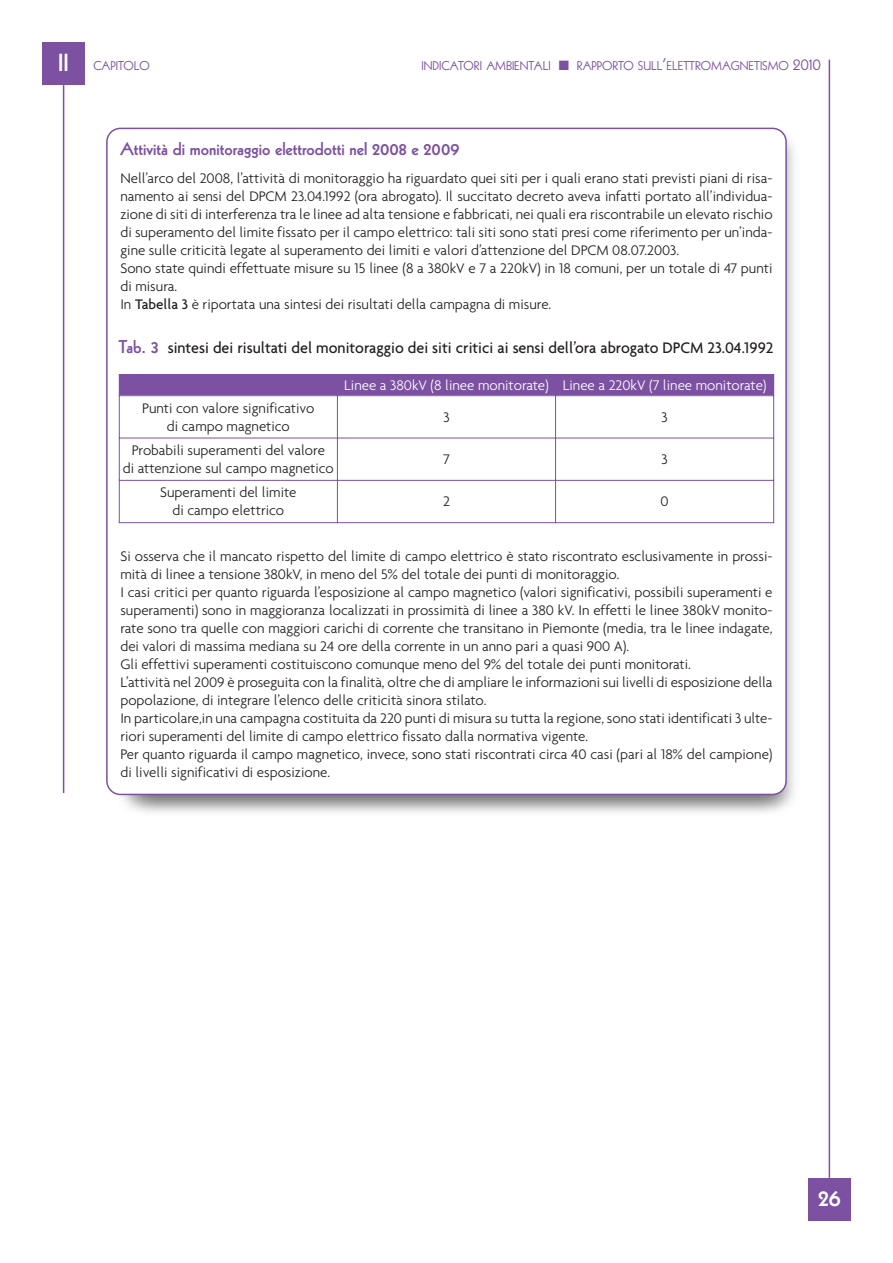
<style>
.page{position:relative;width:893px;height:1263px;background:#fff}
.page>*{position:absolute;margin:0;border:0;box-sizing:border-box;transform-origin:0 0}
.t1{font:800 24px "Kabel";color:#fff}
.t2{font:800 18px "Kabel";color:#7c51a1}
.t3{font:500 16.5px "Agenda";color:#231f20}
.t4{font:300 15px/18px "Agenda";color:#231f20;text-align:center}
.t5{font:300 15px "Agenda";color:#fff}
.t6{font:12.3px "Kabel";color:#7c51a1}
.s1{font-size:16.5px}
.s2{font-weight:500}
.s3{font-family:"Kabel";font-weight:800;font-size:18px;color:#7c51a1}
</style>
<div class="page">
<hr style="left:63px;top:85px;width:1px;height:708px;background:#7c51a1">
<hr style="left:828px;top:60px;width:2px;height:1118px;background:#7c51a1">
<div style="left:42px;top:43px;width:43px;height:42px;background:#7c51a1"></div>
<div style="left:808px;top:1178px;width:42px;height:42px;background:#7c51a1"></div>
<img style="left:118px;top:137px;width:677px;height:676px">
<svg style="left:106px;top:128px;width:680px;height:667px"></svg>
<div style="left:119px;top:374px;width:436px;height:22px;background:#7c51a1"></div>
<div style="left:555px;top:374px;width:219px;height:22px;background:#7c51a1"></div>
<div style="left:119px;top:396px;width:218px;height:42px;background:#fff"></div>
<div style="left:337px;top:396px;width:218px;height:42px;background:#fff"></div>
<div style="left:555px;top:396px;width:219px;height:42px;background:#fff"></div>
<div style="left:119px;top:438px;width:218px;height:42px;background:#fff"></div>
<div style="left:337px;top:438px;width:218px;height:42px;background:#fff"></div>
<div style="left:555px;top:438px;width:219px;height:42px;background:#fff"></div>
<div style="left:119px;top:480px;width:218px;height:43px;background:#fff"></div>
<div style="left:337px;top:480px;width:218px;height:43px;background:#fff"></div>
<div style="left:555px;top:480px;width:219px;height:43px;background:#fff"></div>
<hr style="left:119px;top:374px;width:1px;height:149px;background:#7c51a1">
<hr style="left:337px;top:374px;width:1px;height:149px;background:#7c51a1">
<hr style="left:555px;top:374px;width:1px;height:149px;background:#7c51a1">
<hr style="left:773px;top:374px;width:1px;height:149px;background:#7c51a1">
<hr style="left:119px;top:438px;width:655px;height:1px;background:#7c51a1">
<hr style="left:119px;top:480px;width:655px;height:1px;background:#7c51a1">
<hr style="left:119px;top:522px;width:655px;height:1px;background:#7c51a1">
<h1 class="t1" style="left:58px;top:53px;width:12px">II</h1>
<p class="t6" style="left:93px;top:61px;width:58px">CAPITOLO</p>
<p class="t6" style="left:421px;top:61px;width:401px">INDICATORI AMBIENTALI ■ RAPPORTO SULL<span class="s1">’</span>ELETTROMAGNETISMO <span class="s1">2010</span></p>
<p class="t2" style="left:120px;top:142px;width:340px">Attività di monitoraggio elettrodotti nel 2008 e 2009</p>
<p class="t4" style="left:120px;top:170px;width:653px;text-align:left">Nell’arco del 2008, l’attività di monitoraggio ha riguardato quei siti per i quali erano stati previsti piani di risa&shy;namento ai sensi del DPCM 23.04.1992 (ora abrogato). Il succitato decreto aveva infatti portato all’individua&shy;zione di siti di interferenza tra le linee ad alta tensione e fabbricati, nei quali era riscontrabile un elevato rischio di superamento del limite fissato per il campo elettrico: tali siti sono stati presi come riferimento per un’inda&shy;gine sulle criticità legate al superamento dei limiti e valori d’attenzione del DPCM 08.07.2003.<br>Sono state quindi effettuate misure su 15 linee (8 a 380kV e 7 a 220kV) in 18 comuni, per un totale di 47 punti di misura.<br>In <span class="s2">Tabella 3</span> è riportata una sintesi dei risultati della campagna di misure.</p>
<p class="t3" style="left:119px;top:341px;width:656px"><span class="s3">Tab. 3</span> sintesi dei risultati del monitoraggio dei siti critici ai sensi dell’ora abrogato DPCM 23.04.1992</p>
<p class="t5" style="left:344px;top:379px;width:423px">Linee a 380kV (8 linee monitorate) Linee a 220kV (7 linee monitorate)</p>
<p class="t4" style="left:142px;top:400px;width:174px">Punti con valore significativo di campo magnetico</p>
<p class="t4" style="left:443px;top:409px;width:8px">3</p>
<p class="t4" style="left:661px;top:409px;width:8px">3</p>
<p class="t4" style="left:123px;top:442px;width:212px">Probabili superamenti del valore<br>di attenzione sul campo magnetico</p>
<p class="t4" style="left:443px;top:451px;width:8px">7</p>
<p class="t4" style="left:661px;top:451px;width:8px">3</p>
<p class="t4" style="left:160px;top:485px;width:138px">Superamenti del limite di campo elettrico</p>
<p class="t4" style="left:443px;top:494px;width:8px">2</p>
<p class="t4" style="left:660px;top:494px;width:10px">0</p>
<p class="t4" style="left:120px;top:548px;width:653px;text-align:left">Si osserva che il mancato rispetto del limite di campo elettrico è stato riscontrato esclusivamente in prossi&shy;mità di linee a tensione 380kV, in meno del 5% del totale dei punti di monitoraggio.<br>I casi critici per quanto riguarda l’esposizione al campo magnetico (valori significativi, possibili superamenti e superamenti) sono in maggioranza localizzati in prossimità di linee a 380 kV. In effetti le linee 380kV monito&shy;rate sono tra quelle con maggiori carichi di corrente che transitano in Piemonte (media, tra le linee indagate, dei valori di massima mediana su 24 ore della corrente in un anno pari a quasi 900 A).<br>Gli effettivi superamenti costituiscono comunque meno del 9% del totale dei punti monitorati.<br>L’attività nel 2009 è proseguita con la finalità, oltre che di ampliare le informazioni sui livelli di esposizione della popolazione, di integrare l’elenco delle criticità sinora stilato.<br>In particolare,in una campagna costituita da 220 punti di misura su tutta la regione, sono stati identificati 3 ulte&shy;riori superamenti del limite di campo elettrico fissato dalla normativa vigente.<br>Per quanto riguarda il campo magnetico, invece, sono stati riscontrati circa 40 casi (pari al 18% del campione) di livelli significativi di esposizione.</p>
<h1 class="t1" style="left:818px;top:1188px;width:24px">26</h1>
</div>
